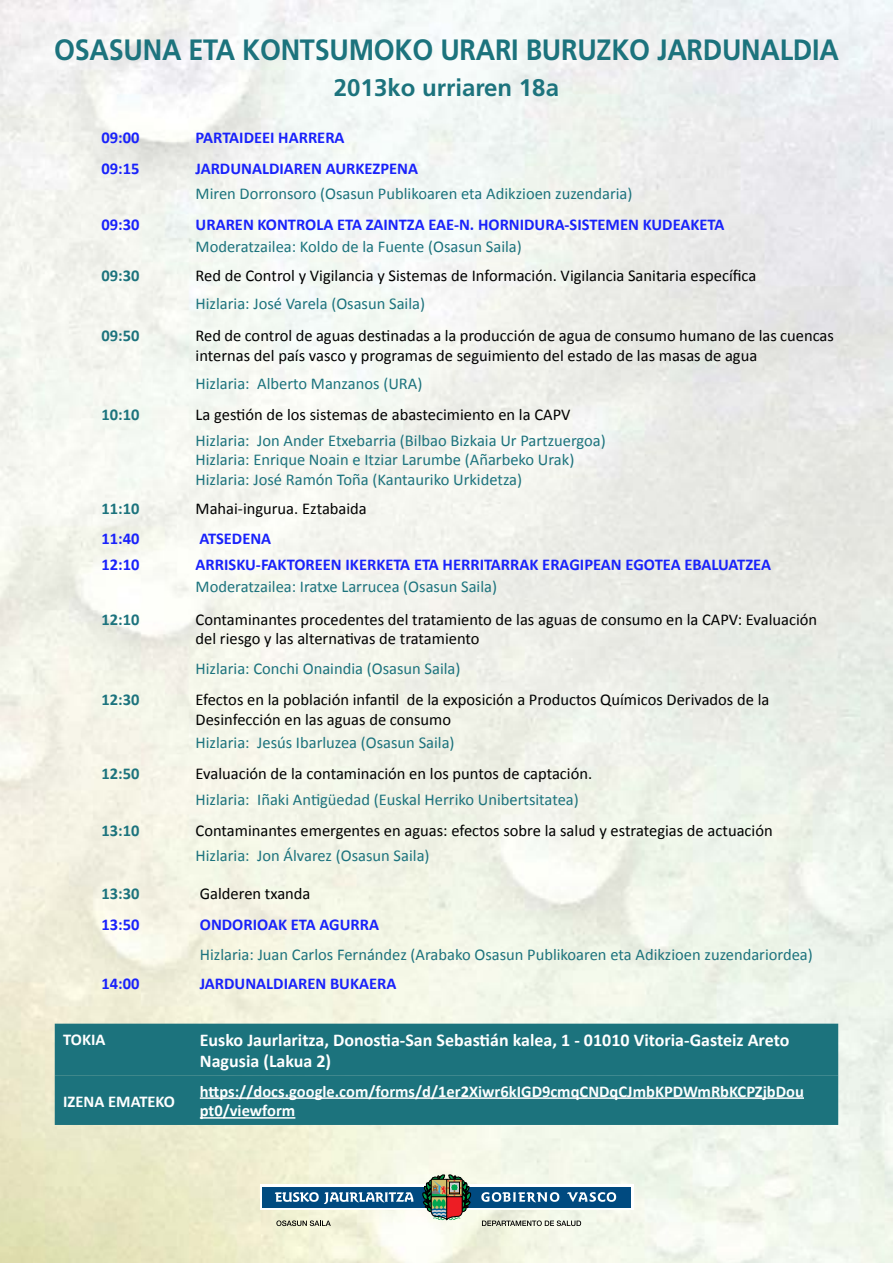
<style>
.page{position:relative;width:893px;height:1263px;background:#fff}
.page>*{position:absolute;margin:0;border:0;box-sizing:border-box;transform-origin:0 0}
.t1{font:700 29.4px "Frutiger";letter-spacing:-.01em;color:#1c737d;scale:.92 1}
.t2{font:700 24px "Frutiger";color:#1c737d}
.t3{font:700 18px/21.6px "Calibri";color:#fff}
.t4{font:16.5px/19.8px "Calibri";color:#000}
.t5{font:16.5px/19.8px "Calibri";color:#1c737d}
.t6{font:700 16.5px "Calibri";color:#1922fb}
.t7{font:700 16.5px/19.8px "Calibri";color:#fff}
.t8{font:700 16.5px "Calibri";color:#1c737d}
</style>
<div class="page">
<div style="left:260px;top:1184px;width:374px;height:26px;background:linear-gradient(to bottom,#fff,#fff)"></div>
<div style="left:262px;top:1187px;width:369px;height:20px;background:#004a80"></div>
<svg style="left:275px;top:1192px;width:138px;height:12px"></svg>
<svg style="left:481px;top:1192px;width:78px;height:11px"></svg>
<svg style="left:567px;top:1192px;width:49px;height:10px"></svg>
<svg style="left:422px;top:1174px;width:49px;height:47px;background:#817c68"></svg>
<svg style="left:276px;top:1220px;width:55px;height:6px"></svg>
<svg style="left:482px;top:1220px;width:99px;height:6px"></svg>
<div style="left:55px;top:1024px;width:783px;height:101px;background:#1c737d"></div>
<hr style="left:200px;top:1097px;width:604px;height:2px;background:#fff">
<hr style="left:200px;top:1117px;width:95px;height:2px;background:#fff">
<h1 class="t1" style="left:54px;top:32px;width:854px">OSASUNA ETA KONTSUMOKO URARI BURUZKO JARDUNALDIA</h1>
<h2 class="t2" style="left:334px;top:73px;width:227px">2013ko urriaren 18a</h2>
<p class="t6" style="left:102px;top:127px;width:40px">09:00</p>
<p class="t6" style="left:196px;top:127px;width:151px">PARTAIDEEI HARRERA</p>
<p class="t6" style="left:102px;top:158px;width:40px">09:15</p>
<p class="t6" style="left:196px;top:158px;width:224px">JARDUNALDIAREN AURKEZPENA</p>
<p class="t5" style="left:196px;top:183px;width:438px">Miren Dorronsoro (Osasun Publikoaren eta Adikzioen zuzendaria)</p>
<p class="t6" style="left:102px;top:215px;width:40px">09:30</p>
<p class="t6" style="left:196px;top:215px;width:530px">URAREN KONTROLA ETA ZAINTZA EAE-N. HORNIDURA-SISTEMEN KUDEAKETA</p>
<p class="t5" style="left:196px;top:236px;width:328px">Moderatzailea: Koldo de la Fuente (Osasun Saila)</p>
<p class="t8" style="left:102px;top:266px;width:40px">09:30</p>
<p class="t4" style="left:196px;top:265px;width:562px">Red de Control y Vigilancia y Sistemas de Información. Vigilancia Sanitaria específica</p>
<p class="t5" style="left:196px;top:293px;width:231px">Hizlaria: José Varela (Osasun Saila)</p>
<p class="t8" style="left:102px;top:325px;width:40px">09:50</p>
<p class="t4" style="left:196px;top:325px;width:640px">Red de control de aguas destinadas a la producción de agua de consumo humano de las cuencas internas del país vasco y programas de seguimiento del estado de las masas de agua</p>
<p class="t5" style="left:196px;top:372px;width:228px">Hizlaria: Alberto Manzanos (URA)</p>
<p class="t8" style="left:102px;top:404px;width:40px">10:10</p>
<p class="t4" style="left:196px;top:404px;width:376px">La gestión de los sistemas de abastecimiento en la CAPV</p>
<p class="t5" style="left:196px;top:429px;width:412px">Hizlaria: Jon Ander Etxebarria (Bilbao Bizkaia Ur Partzuergoa)<br>Hizlaria: Enrique Noain e Itziar Larumbe (Añarbeko Urak)<br>Hizlaria: José Ramón Toña (Kantauriko Urkidetza)</p>
<p class="t8" style="left:102px;top:498px;width:40px">11:10</p>
<p class="t4" style="left:196px;top:497px;width:173px">Mahai-ingurua. Eztabaida</p>
<p class="t6" style="left:102px;top:528px;width:40px">11:40</p>
<p class="t6" style="left:199px;top:528px;width:73px">ATSEDENA</p>
<p class="t6" style="left:102px;top:554px;width:40px">12:10</p>
<p class="t6" style="left:196px;top:554px;width:577px">ARRISKU-FAKTOREEN IKERKETA ETA HERRITARRAK ERAGIPEAN EGOTEA EBALUATZEA</p>
<p class="t5" style="left:196px;top:576px;width:303px">Moderatzailea: Iratxe Larrucea (Osasun Saila)</p>
<p class="t8" style="left:102px;top:609px;width:40px">12:10</p>
<p class="t4" style="left:196px;top:608px;width:623px">Contaminantes procedentes del tratamiento de las aguas de consumo en la CAPV: Evaluación del riesgo y las alternativas de tratamiento</p>
<p class="t5" style="left:196px;top:657px;width:266px">Hizlaria: Conchi Onaindia (Osasun Saila)</p>
<p class="t8" style="left:102px;top:689px;width:40px">12:30</p>
<p class="t4" style="left:196px;top:689px;width:575px">Efectos en la población infantil de la exposición a Productos Químicos Derivados de la<br>Desinfección en las aguas de consumo</p>
<p class="t5" style="left:196px;top:732px;width:261px">Hizlaria: Jesús Ibarluzea (Osasun Saila)</p>
<p class="t8" style="left:102px;top:764px;width:40px">12:50</p>
<p class="t4" style="left:196px;top:763px;width:398px">Evaluación de la contaminación en los puntos de captación.</p>
<p class="t5" style="left:196px;top:789px;width:385px">Hizlaria: Iñaki Antigüedad (Euskal Herriko Unibertsitatea)</p>
<p class="t8" style="left:102px;top:821px;width:40px">13:10</p>
<p class="t4" style="left:196px;top:820px;width:579px">Contaminantes emergentes en aguas: efectos sobre la salud y estrategias de actuación</p>
<p class="t5" style="left:196px;top:844px;width:235px">Hizlaria: Jon Álvarez (Osasun Saila)</p>
<p class="t8" style="left:102px;top:883px;width:40px">13:30</p>
<p class="t4" style="left:200px;top:882px;width:112px">Galderen txanda</p>
<p class="t6" style="left:102px;top:915px;width:40px">13:50</p>
<p class="t6" style="left:200px;top:915px;width:181px">ONDORIOAK ETA AGURRA</p>
<p class="t5" style="left:200px;top:943px;width:614px">Hizlaria: Juan Carlos Fernández (Arabako Osasun Publikoaren eta Adikzioen zuzendariordea)</p>
<p class="t6" style="left:102px;top:973px;width:40px">14:00</p>
<p class="t6" style="left:200px;top:973px;width:198px">JARDUNALDIAREN BUKAERA</p>
<p class="t7" style="left:63px;top:1028px;width:44px">TOKIA</p>
<p class="t3" style="left:200px;top:1028px;width:591px">Eusko Jaurlaritza, Donostia-San Sebastián kalea, 1 - 01010 Vitoria-Gasteiz Areto<br>Nagusia (Lakua 2)</p>
<p class="t7" style="left:63px;top:1090px;width:113px">IZENA EMATEKO</p>
<p class="t7" style="left:200px;top:1080px;width:606px">https://docs.google.com/forms/d/1er2Xiwr6kIGD9cmqCNDqCJmbKPDWmRbKCPZjbDou pt0/viewform</p>
</div>
